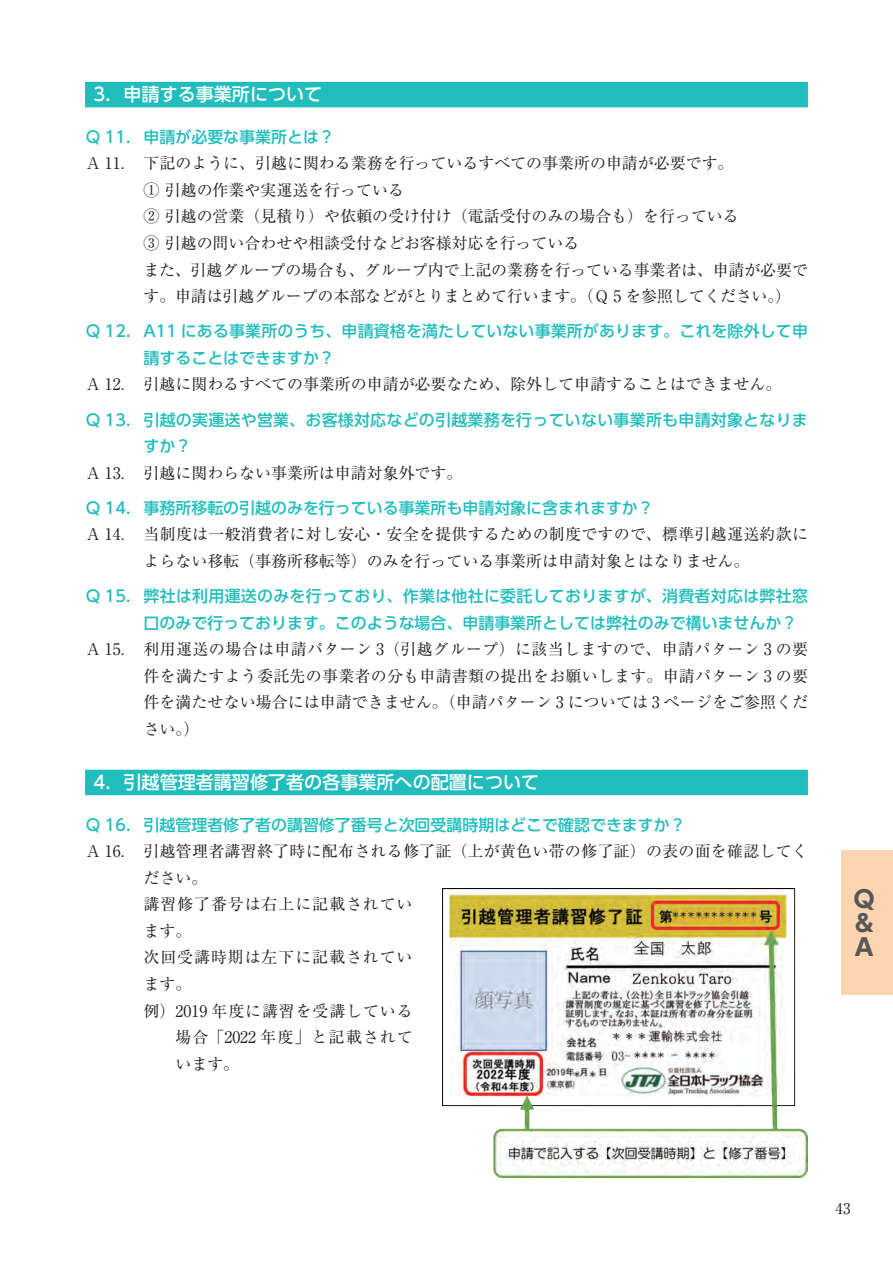
<style>
.page{position:relative;width:893px;height:1263px;background:#fff}
.page>*{position:absolute;margin:0;border:0;box-sizing:border-box;transform-origin:0 0}
.t1{font:700 23.4px/23.9px "UD Shin Go Pro";color:#57585a;text-align:justify}
.t2{font:500 18px "UD Shin Go Pro";color:#fff}
.t3{font:15.9px/26.5px "Ryumin Pro";color:#231f20}
.t4{font:500 15.9px/26.5px "UD Shin Go Pro";color:#21bdbd}
.t5{font:15.9px "Ryumin Pro";letter-spacing:.06em;color:#231f20}
.t6{font:15.9px "Ryumin Pro";letter-spacing:.055em;color:#231f20}
.t7{font:15.9px "Ryumin Pro";letter-spacing:.07em;color:#231f20}
.t8{font:14.85px "Ryumin Pro";color:#231f20}
</style>
<div class="page">
<div style="left:85px;top:82px;width:723px;height:25px;background:#21bdbd"></div>
<div style="left:85px;top:770px;width:723px;height:25px;background:#21bdbd"></div>
<img style="left:442px;top:889px;width:366px;height:289px">
<div style="left:841px;top:850px;width:52px;height:145px;background:#fdd5b0"></div>
<p class="t2" style="left:94px;top:80px;width:230px">3．申請する事業所について</p>
<p class="t4" style="left:85px;top:123px;width:251px">Ｑ 11．申請が必要な事業所とは？</p>
<p class="t3" style="left:143px;top:149px;width:666px;text-indent:-58px">Ａ 11．下記のように、引越に関わる業務を行っているすべての事業所の申請が必要です。<br>① 引越の作業や実運送を行っている<br>② 引越の営業（見積り）や依頼の受け付け（電話受付のみの場合も）を行っている<br>③ 引越の問い合わせや相談受付などお客様対応を行っている<br>また、引越グループの場合も、グループ内で上記の業務を行っている事業者は、申請が必要です。申請は引越グループの本部などがとりまとめて行います。（Ｑ 5 を参照してください。）</p>
<p class="t4" style="left:144px;top:317px;width:666px;text-indent:-59px">Ｑ 12．A11 にある事業所のうち、申請資格を満たしていない事業所があります。これを除外して申請することはできますか？</p>
<p class="t3" style="left:85px;top:370px;width:698px">Ａ 12．引越に関わるすべての事業所の申請が必要なため、除外して申請することはできません。</p>
<p class="t4" style="left:144px;top:406px;width:666px;text-indent:-59px">Ｑ 13．引越の実運送や営業、お客様対応などの引越業務を行っていない事業所も申請対象となりますか？</p>
<p class="t3" style="left:85px;top:458px;width:379px">Ａ 13．引越に関わらない事業所は申請対象外です。</p>
<p class="t4" style="left:85px;top:494px;width:570px">Ｑ 14．事務所移転の引越のみを行っている事業所も申請対象に含まれますか？</p>
<p class="t3" style="left:85px;top:520px;width:724px;text-align:center">Ａ 14．当制度は一般消費者に対し安心・安全を提供するための制度ですので、標準引越運送約款によらない移転（事務所移転等）のみを行っている事業所は申請対象とはなりません。</p>
<p class="t4" style="left:144px;top:582px;width:666px;text-indent:-59px">Ｑ 15．弊社は利用運送のみを行っており、作業は他社に委託しておりますが、消費者対応は弊社窓口のみで行っております。このような場合、申請事業所としては弊社のみで構いませんか？</p>
<p class="t3" style="left:144px;top:635px;width:666px;text-align:justify;text-indent:-59px">Ａ 15．利用運送の場合は申請パターン 3（引越グループ）に該当しますので、申請パターン 3 の要件を満たすよう委託先の事業者の分も申請書類の提出をお願いします。申請パターン 3 の要件を満たせない場合には申請できません。（申請パターン 3 については 3 ぺージをご参照ください。）</p>
<p class="t2" style="left:94px;top:767px;width:447px">4．引越管理者講習修了者の各事業所への配置について</p>
<p class="t4" style="left:85px;top:811px;width:602px">Ｑ 16．引越管理者修了者の講習修了番号と次回受講時期はどこで確認できますか？</p>
<p class="t3" style="left:85px;top:837px;width:724px">Ａ 16．引越管理者講習終了時に配布される修了証（上が黄色い帯の修了証）の表の面を確認してく</p>
<p class="t3" style="left:144px;top:863px;width:65px">ださい。</p>
<p class="t5" style="left:144px;top:892px;width:270px">講習修了番号は右上に記載されてい</p>
<p class="t3" style="left:144px;top:916px;width:49px">ます。</p>
<p class="t5" style="left:144px;top:945px;width:270px">次回受講時期は左下に記載されてい</p>
<p class="t3" style="left:144px;top:970px;width:49px">ます。</p>
<p class="t6" style="left:144px;top:998px;width:271px">例）2019 年度に講習を受講している</p>
<p class="t7" style="left:175px;top:1025px;width:239px">場合「2022 年度」と記載されて</p>
<p class="t3" style="left:175px;top:1049px;width:65px">います。</p>
<h1 class="t1" style="left:852px;top:886px;width:23px">Ｑ＆Ａ</h1>
<p class="t8" style="left:836px;top:1197px;width:16px">43</p>
</div>
